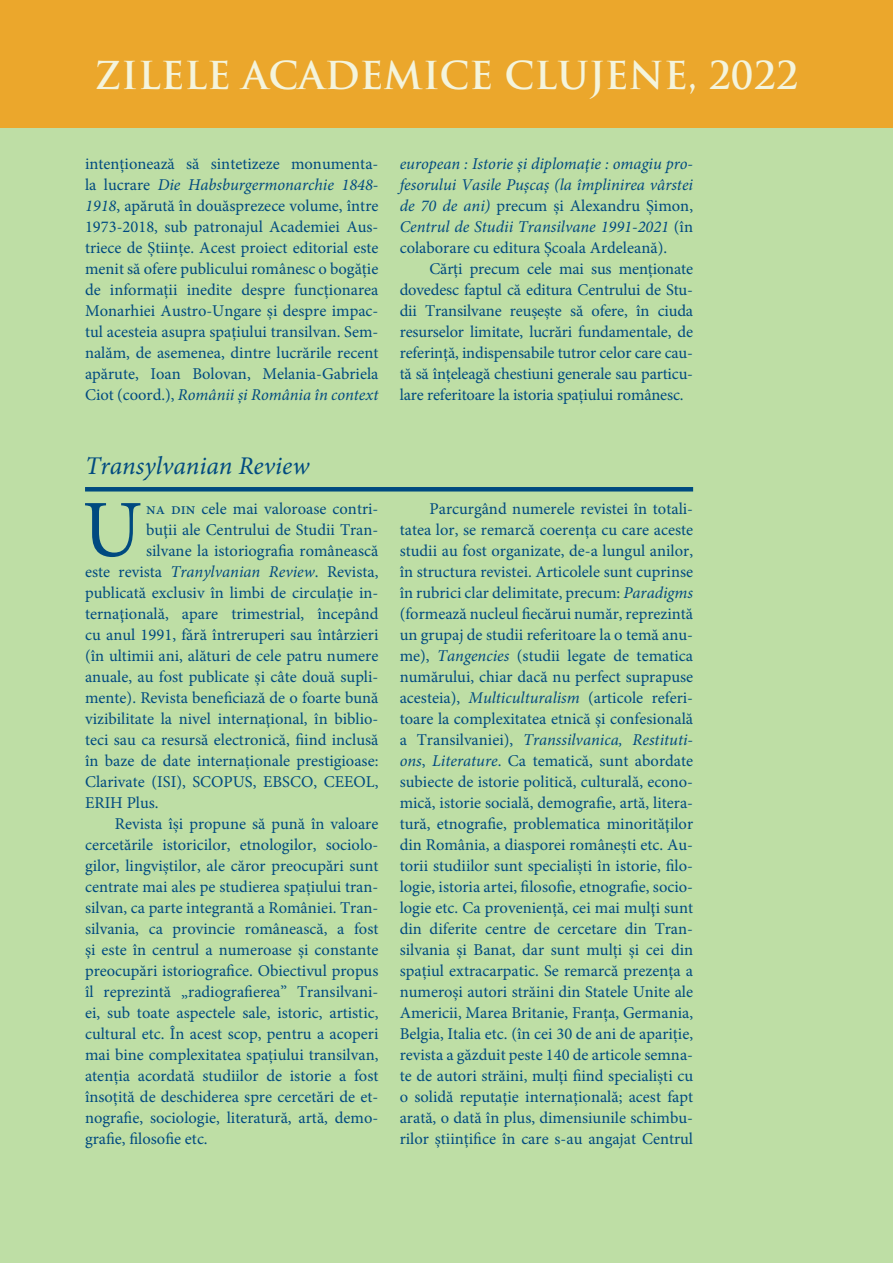
<style>
.page{position:relative;width:893px;height:1263px;background:#bedea5}
.page>*{position:absolute;margin:0;border:0;box-sizing:border-box;transform-origin:0 0}
.t1{font:81.15px "Minion Pro";color:#004a80}
.t2{font:700 37.5px "Trajan Pro";color:#f4f4dc}
.t3{font:italic 25.5px "Minion Pro";color:#004a80}
.t4{font:16.5px/21px "Minion Pro";color:#004a80;text-align:justify}
.t5{font:italic 16.5px/21px "Minion Pro";color:#004a80;text-align:justify}
.s1{font-style:italic}
.s2{font-style:normal}
</style>
<div class="page">
<div style="left:0;top:0;width:893px;height:128px;background:#eba72c"></div>
<hr style="left:85px;top:487px;width:608px;height:4px;background:#004a80">
<h2 class="t2" style="left:95px;top:53px;width:705px">ZILELE ACADEMICE CLUJENE, 2022</h2>
<p class="t4" style="left:85px;top:154px;width:295px">intenționează să sintetizeze monumenta&shy;la lucrare <span class="s1">Die Habsburgermonarchie 1848- 1918</span>, apărută în douăsprezece volume, între 1973-2018, sub patronajul Academiei Aus&shy;triece de Științe. Acest proiect editorial este menit să ofere publicului românesc o bogăție de informații inedite despre funcționarea Monarhiei Austro-Ungare și despre impac&shy;tul acesteia asupra spațiului transilvan. Sem&shy;nalăm, de asemenea, dintre lucrările recent apărute, Ioan Bolovan, Melania-Gabriela Ciot (coord.), <span class="s1">Românii şi România în context</span></p>
<p class="t5" style="left:400px;top:154px;width:295px">european : Istorie şi diplomaţie : omagiu pro&shy;fesorului Vasile Puşcaş (la împlinirea vârstei de 70 de ani) <span class="s2">precum și Alexandru Șimon, </span>Centrul de Studii Transilvane 1991-2021 <span class="s2">(în colaborare cu editura Școala Ardeleană).</span></p>
<p class="t4" style="left:400px;top:259px;width:295px;text-indent:30px">Cărți precum cele mai sus menționate dovedesc faptul că editura Centrului de Stu&shy;dii Transilvane reușește să ofere, în ciuda resurselor limitate, lucrări fundamentale, de referință, indispensabile tutror celor care cau&shy;tă să înțeleagă chestiuni generale sau particu&shy;lare referitoare la istoria spațiului românesc.</p>
<h3 class="t3" style="left:85px;top:449px;width:226px">Transylvanian Review</h3>
<h1 class="t1" style="left:82px;top:476px;width:61px">U</h1>
<p class="t4" style="left:146px;top:498px;width:234px">na din cele mai valoroase contri-</p>
<p class="t4" style="left:146px;top:519px;width:234px">buţii ale Centrului de Studii Tran-</p>
<p class="t4" style="left:146px;top:540px;width:234px">silvane la istoriografia românească</p>
<p class="t4" style="left:85px;top:561px;width:295px">este revista <span class="s1">Tranylvanian Review</span>. Revista,</p>
<p class="t4" style="left:85px;top:582px;width:295px">publicată exclusiv în limbi de circulaţie in-</p>
<p class="t4" style="left:85px;top:603px;width:295px">ternaţională, apare trimestrial, începând</p>
<p class="t4" style="left:85px;top:624px;width:295px">cu anul 1991, fără întreruperi sau întârzieri</p>
<p class="t4" style="left:85px;top:645px;width:295px">(în ultimii ani, alături de cele patru numere</p>
<p class="t4" style="left:85px;top:666px;width:295px">anuale, au fost publicate și câte două supli-</p>
<p class="t4" style="left:85px;top:687px;width:295px">mente). Revista beneficiază de o foarte bună</p>
<p class="t4" style="left:85px;top:708px;width:295px">vizibilitate la nivel internaţional, în biblio-</p>
<p class="t4" style="left:85px;top:729px;width:295px">teci sau ca resursă electronică, fiind inclusă</p>
<p class="t4" style="left:85px;top:750px;width:295px">în baze de date internaționale prestigioase:</p>
<p class="t4" style="left:85px;top:771px;width:295px">Clarivate (ISI), SCOPUS, EBSCO, CEEOL,</p>
<p class="t4" style="left:85px;top:792px;width:75px">ERIH Plus.</p>
<p class="t4" style="left:115px;top:813px;width:265px">Revista își propune să pună în valoare</p>
<p class="t4" style="left:85px;top:834px;width:295px">cercetările istoricilor, etnologilor, sociolo-</p>
<p class="t4" style="left:85px;top:855px;width:295px">gilor, lingviștilor, ale căror preocupări sunt</p>
<p class="t4" style="left:85px;top:876px;width:295px">centrate mai ales pe studierea spațiului tran-</p>
<p class="t4" style="left:85px;top:897px;width:295px">silvan, ca parte integrantă a României. Tran-</p>
<p class="t4" style="left:85px;top:918px;width:295px">silvania, ca provincie românească, a fost</p>
<p class="t4" style="left:85px;top:939px;width:295px">și este în centrul a numeroase și constante</p>
<p class="t4" style="left:85px;top:960px;width:295px">preocupări istoriografice. Obiectivul propus</p>
<p class="t4" style="left:85px;top:981px;width:295px">îl reprezintă „radiografierea” Transilvani-</p>
<p class="t4" style="left:85px;top:1002px;width:295px">ei, sub toate aspectele sale, istoric, artistic,</p>
<p class="t4" style="left:85px;top:1023px;width:295px">cultural etc. În acest scop, pentru a acoperi</p>
<p class="t4" style="left:85px;top:1044px;width:295px">mai bine complexitatea spațiului transilvan,</p>
<p class="t4" style="left:85px;top:1065px;width:295px">atenția acordată studiilor de istorie a fost</p>
<p class="t4" style="left:85px;top:1086px;width:295px">însoțită de deschiderea spre cercetări de et-</p>
<p class="t4" style="left:85px;top:1107px;width:295px">nografie, sociologie, literatură, artă, demo-</p>
<p class="t4" style="left:85px;top:1128px;width:124px">grafie, filosofie etc.</p>
<p class="t4" style="left:400px;top:498px;width:295px;text-indent:30px">Parcurgând numerele revistei în totali&shy;tatea lor, se remarcă coerența cu care aceste studii au fost organizate, de-a lungul anilor, în structura revistei. Articolele sunt cuprinse în rubrici clar delimitate, precum: <span class="s1">Paradigms </span>(formează nucleul fiecărui număr, reprezintă un grupaj de studii referitoare la o temă anu&shy;me), <span class="s1">Tangencies</span> (studii legate de tematica numărului, chiar dacă nu perfect suprapuse acesteia), <span class="s1">Multiculturalism</span> (articole referi&shy;toare la complexitatea etnică și confesională a Transilvaniei), <span class="s1">Transsilvanica, Restituti&shy;ons</span>, <span class="s1">Literature</span>. Ca tematică, sunt abordate subiecte de istorie politică, culturală, econo&shy;mică, istorie socială, demografie, artă, litera&shy;tură, etnografie, problematica minorităţilor din România, a diasporei româneşti etc. Au&shy;torii studiilor sunt specialiști în istorie, filo&shy;logie, istoria artei, filosofie, etnografie, socio&shy;logie etc. Ca proveniență, cei mai mulţi sunt din diferite centre de cercetare din Tran&shy;silvania și Banat, dar sunt mulți și cei din spațiul extracarpatic. Se remarcă prezența a numeroși autori străini din Statele Unite ale Americii, Marea Britanie, Franța, Germania, Belgia, Italia etc. (în cei 30 de ani de apariție, revista a găzduit peste 140 de articole semna&shy;te de autori străini, mulți fiind specialiști cu o solidă reputație internațională; acest fapt arată, o dată în plus, dimensiunile schimbu&shy;rilor științifice în care s-au angajat Centrul</p>
</div>
